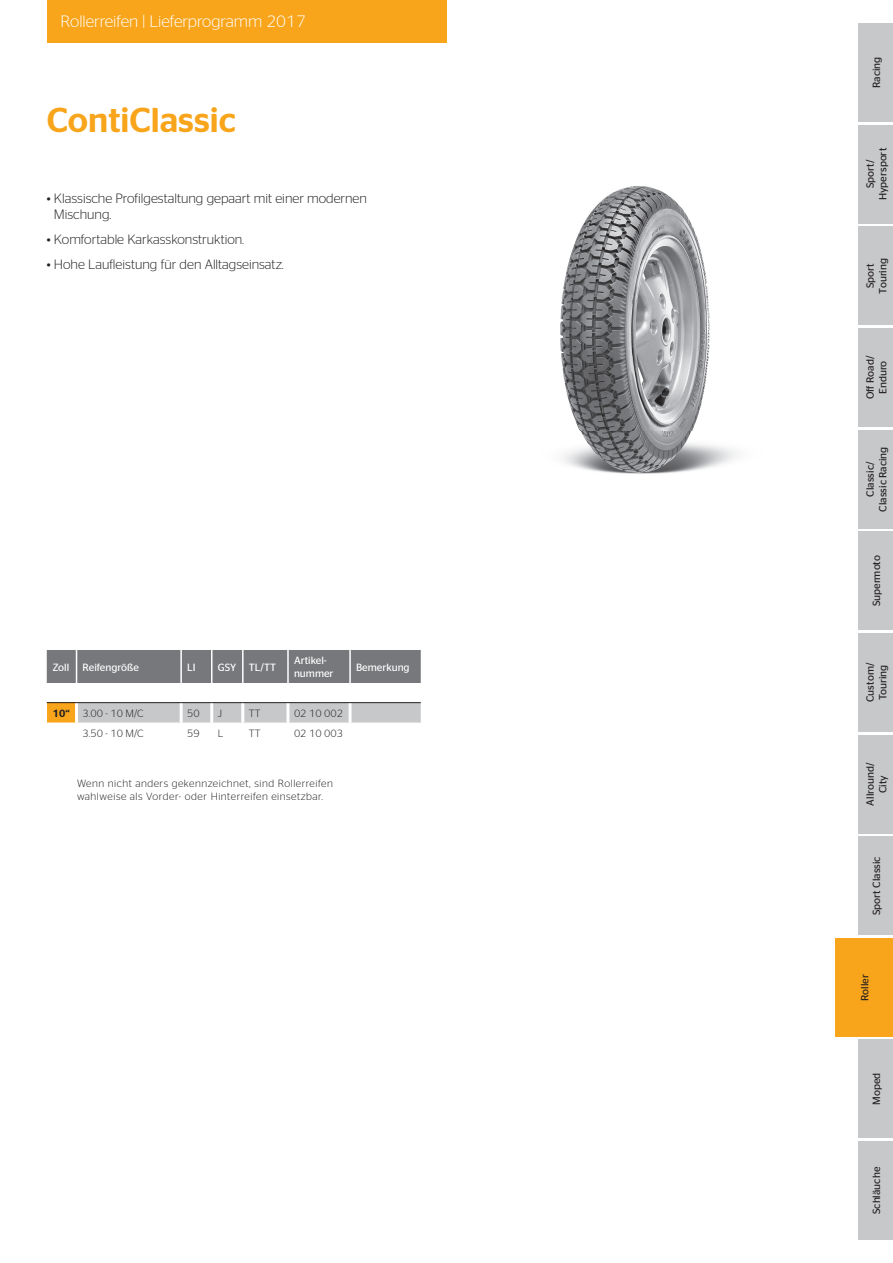
<style>
.page{position:relative;width:893px;height:1263px;background:#fff}
.page>*{position:absolute;margin:0;border:0;box-sizing:border-box;transform-origin:0 0}
.t1{font:500 34.5px "Continental Stag Sans";color:#f9a51b}
.t2{font:300 16.5px "Continental Stag Sans";color:#fff}
.t3{font:300 13.5px/16.2px "Continental Stag Sans";color:#231f20}
.t4{font:300 10.5px/12.6px "Continental Stag Sans";letter-spacing:.05em;color:#231f20}
.t5{font:10.5px/12.6px "Continental Stag Sans";color:#231f20;text-align:center}
.t6{font:10.5px/12.6px "Continental Stag Sans";color:#fff}
.s1{font-weight:500}
</style>
<div class="page">
<img style="left:560px;top:186px;width:177px;height:288px">
<div style="left:47px;top:650px;width:374px;height:33px;background:#76787b"></div>
<div style="left:47px;top:703px;width:30px;height:20px;background:#f9a51b"></div>
<svg style="left:78px;top:703px;width:343px;height:20px;background:#c7c8ca"></svg>
<hr style="left:76px;top:650px;width:1px;height:33px;background:#fff">
<hr style="left:180px;top:650px;width:2px;height:33px;background:#fff">
<hr style="left:211px;top:650px;width:1px;height:33px;background:#fff">
<hr style="left:242px;top:650px;width:2px;height:33px;background:#fff">
<hr style="left:287px;top:650px;width:2px;height:33px;background:#fff">
<hr style="left:349px;top:650px;width:2px;height:33px;background:#fff">
<hr style="left:75px;top:703px;width:3px;height:20px;background:#fff">
<hr style="left:180px;top:703px;width:3px;height:20px;background:#fff">
<hr style="left:210px;top:703px;width:3px;height:20px;background:#fff">
<hr style="left:241px;top:703px;width:3px;height:20px;background:#fff">
<hr style="left:286px;top:703px;width:3px;height:20px;background:#fff">
<hr style="left:349px;top:703px;width:3px;height:20px;background:#fff">
<hr style="left:47px;top:702px;width:30px;height:1px;background:#231f20">
<hr style="left:77px;top:702px;width:104px;height:1px;background:#231f20">
<hr style="left:181px;top:702px;width:31px;height:1px;background:#231f20">
<hr style="left:212px;top:702px;width:31px;height:1px;background:#231f20">
<hr style="left:243px;top:702px;width:45px;height:1px;background:#231f20">
<hr style="left:288px;top:702px;width:62px;height:1px;background:#231f20">
<hr style="left:350px;top:702px;width:71px;height:1px;background:#231f20">
<div style="left:47px;top:0;width:399px;height:43px;background:#f9a51b"></div>
<div style="left:836px;top:938px;width:57px;height:98px;background:#f9a51b"></div>
<div style="left:859px;top:532px;width:34px;height:98px;background:#c7c8ca"></div>
<div style="left:859px;top:23px;width:34px;height:99px;background:#c7c8ca"></div>
<div style="left:859px;top:633px;width:34px;height:98px;background:#c7c8ca"></div>
<div style="left:859px;top:1040px;width:34px;height:98px;background:#c7c8ca"></div>
<div style="left:859px;top:837px;width:34px;height:98px;background:#c7c8ca"></div>
<div style="left:859px;top:1141px;width:34px;height:98px;background:#c7c8ca"></div>
<div style="left:859px;top:735px;width:34px;height:98px;background:#c7c8ca"></div>
<div style="left:859px;top:328px;width:34px;height:98px;background:#c7c8ca"></div>
<div style="left:859px;top:227px;width:34px;height:98px;background:#c7c8ca"></div>
<div style="left:859px;top:430px;width:34px;height:98px;background:#c7c8ca"></div>
<div style="left:859px;top:125px;width:34px;height:98px;background:#c7c8ca"></div>
<h2 class="t2" style="left:61px;top:12px;width:247px">Rollerreifen | Lieferprogramm 2017</h2>
<h1 class="t1" style="left:47px;top:100px;width:191px">ContiClassic</h1>
<p class="t3" style="left:54px;top:190px;width:315px;text-indent:-7px">• Klassische Profilgestaltung gepaart mit einer modernen<br>Mischung.</p>
<p class="t3" style="left:47px;top:231px;width:199px">• Komfortable Karkasskonstruktion.</p>
<p class="t3" style="left:47px;top:256px;width:239px">• Hohe Laufleistung für den Alltagseinsatz.</p>
<p class="t6" style="left:53px;top:661px;width:18px">Zoll</p>
<p class="t6" style="left:83px;top:661px;width:58px">Reifengröße</p>
<p class="t6" style="left:187px;top:661px;width:10px">LI</p>
<p class="t6" style="left:218px;top:661px;width:60px">GSY TL/TT</p>
<p class="t6" style="left:294px;top:654px;width:41px">Artikel&shy;nummer</p>
<p class="t6" style="left:356px;top:661px;width:55px">Bemerkung</p>
<p class="t4" style="left:53px;top:707px;width:92px"><span class="s1">10“</span> 3.00 - 10 M/C</p>
<p class="t4" style="left:187px;top:707px;width:14px">50</p>
<p class="t4" style="left:218px;top:707px;width:6px">J</p>
<p class="t4" style="left:249px;top:707px;width:13px">TT</p>
<p class="t4" style="left:294px;top:707px;width:51px">02 10 002</p>
<p class="t4" style="left:83px;top:727px;width:62px">3.50 - 10 M/C</p>
<p class="t4" style="left:187px;top:727px;width:14px">59</p>
<p class="t4" style="left:218px;top:727px;width:7px">L</p>
<p class="t4" style="left:249px;top:727px;width:13px">TT</p>
<p class="t4" style="left:294px;top:727px;width:51px">02 10 003</p>
<p class="t4" style="left:77px;top:777px;width:257px">Wenn nicht anders gekennzeichnet, sind Rollerreifen wahlweise als Vorder- oder Hinterreifen einsetzbar.</p>
<p class="t5" style="left:870px;top:88px;width:33px;rotate:-90deg">Racing</p>
<p class="t5" style="left:864px;top:200px;width:54px;rotate:-90deg">Sport/<br>Hypersport</p>
<p class="t5" style="left:864px;top:293px;width:37px;rotate:-90deg">Sport<br>Touring</p>
<p class="t5" style="left:864px;top:399px;width:45px;rotate:-90deg">O Road/<br>Enduro</p>
<p class="t5" style="left:864px;top:512px;width:67px;rotate:-90deg">Classic/<br>Classic Racing</p>
<p class="t5" style="left:870px;top:606px;width:53px;rotate:-90deg">Supermoto</p>
<p class="t5" style="left:864px;top:702px;width:41px;text-align:left;rotate:-90deg">Custom/<br>Touring</p>
<p class="t5" style="left:864px;top:805px;width:44px;rotate:-90deg">Allround/<br>City</p>
<p class="t5" style="left:870px;top:915px;width:60px;rotate:-90deg">Sport Classic</p>
<p class="t5" style="left:858px;top:1001px;width:28px;rotate:-90deg">Roller</p>
<p class="t5" style="left:870px;top:1105px;width:34px;rotate:-90deg">Moped</p>
<p class="t5" style="left:870px;top:1214px;width:49px;rotate:-90deg">Schläuche</p>
</div>
